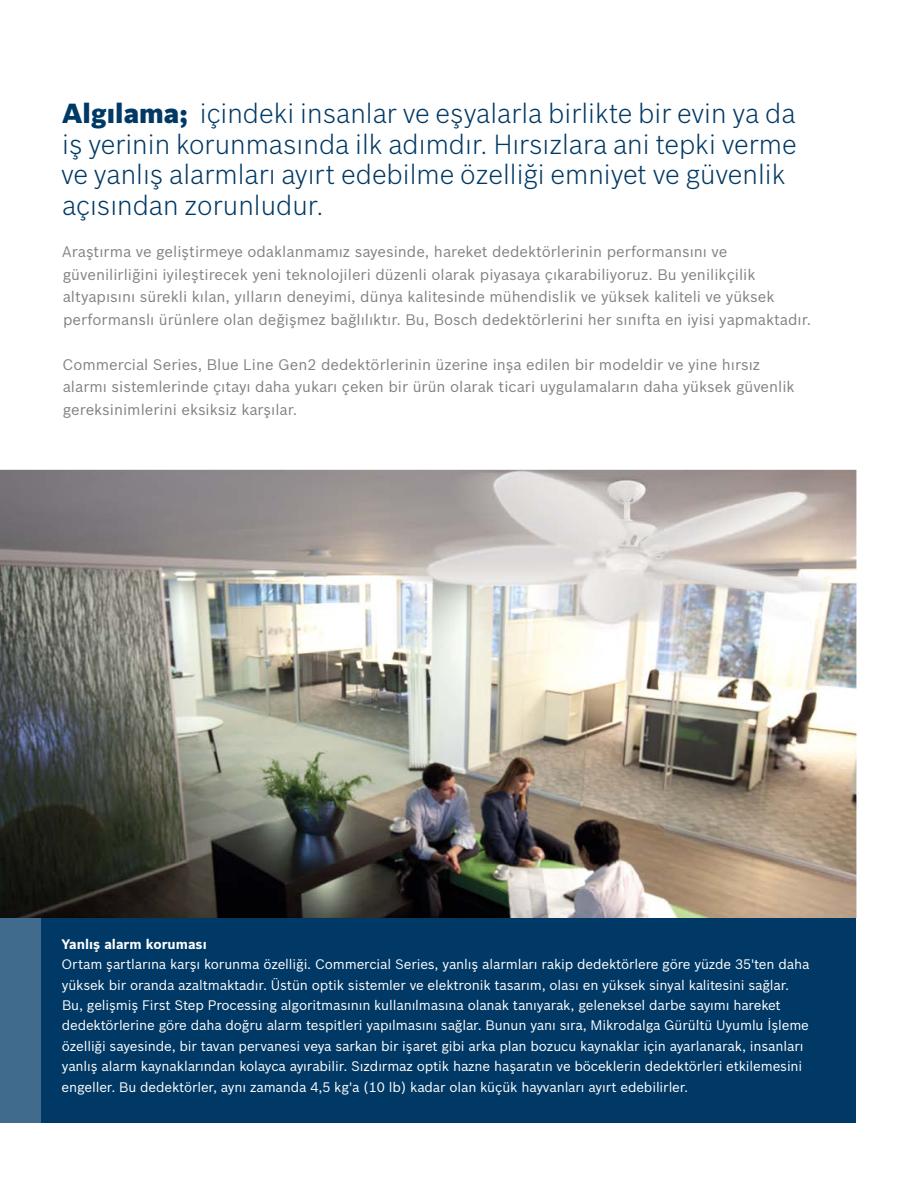
<style>
.page{position:relative;width:918px;height:1188px;background:#fff}
.page>*{position:absolute;margin:0;border:0;box-sizing:border-box;transform-origin:0 0}
.t1{font:300 27px/30.6px "Bosch Sans";color:#003965}
.t2{font:15px/22.5px "Bosch Sans";color:#818383}
.t3{font:13.5px/20.4px "Bosch Sans";letter-spacing:-.01em;color:#fff}
.t4{font:700 13.5px "Bosch Sans";color:#fff}
.s1{font-weight:900}
</style>
<div class="page">
<img style="left:0;top:470px;width:856px;height:448px">
<div style="left:40px;top:918px;width:816px;height:204px;background:#003965"></div>
<div style="left:0;top:918px;width:40px;height:204px;background:#406b8c"></div>
<h1 class="t1" style="left:61px;top:96px;width:737px"><span class="s1">Algılama;</span> içindeki insanlar ve eşyalarla birlikte bir evin ya da iş yerinin korunmasında ilk adımdır. Hırsızlara ani tepki verme ve yanlış alarmları ayırt edebilme özelliği emniyet ve güvenlik açısından zorunludur.</h1>
<p class="t2" style="left:62px;top:239px;width:751px">Araştırma ve geliştirmeye odaklanmamız sayesinde, hareket dedektörlerinin performansını ve güvenilirliğini iyileştirecek yeni teknolojileri düzenli olarak piyasaya çıkarabiliyoruz. Bu yenilikçilik altyapısını sürekli kılan, yılların deneyimi, dünya kalitesinde mühendislik ve yüksek kaliteli ve yüksek performanslı ürünlere olan değişmez bağlılıktır. Bu, Bosch dedektörlerini her sınıfta en iyisi yapmaktadır.</p>
<p class="t2" style="left:63px;top:352px;width:734px">Commercial Series, Blue Line Gen2 dedektörlerinin üzerine inşa edilen bir modeldir ve yine hırsız alarmı sistemlerinde çıtayı daha yukarı çeken bir ürün olarak ticari uygulamaların daha yüksek güvenlik gereksinimlerini eksiksiz karşılar.</p>
<p class="t4" style="left:62px;top:934px;width:147px">Yanlış alarm koruması</p>
<p class="t3" style="left:62px;top:953px;width:749px">Ortam şartlarına karşı korunma özelliği. Commercial Series, yanlış alarmları rakip dedektörlere göre yüzde 35'ten daha yüksek bir oranda azaltmaktadır. Üstün optik sistemler ve elektronik tasarım, olası en yüksek sinyal kalitesini sağlar.<br>Bu, gelişmiş First Step Processing algoritmasının kullanılmasına olanak tanıyarak, geleneksel darbe sayımı hareket dedektörlerine göre daha doğru alarm tespitleri yapılmasını sağlar. Bunun yanı sıra, Mikrodalga Gürültü Uyumlu İşleme özelliği sayesinde, bir tavan pervanesi veya sarkan bir işaret gibi arka plan bozucu kaynaklar için ayarlanarak, insanları yanlış alarm kaynaklarından kolayca ayırabilir. Sızdırmaz optik hazne haşaratın ve böceklerin dedektörleri etkilemesini engeller. Bu dedektörler, aynı zamanda 4,5 kg'a (10 lb) kadar olan küçük hayvanları ayırt edebilirler.</p>
</div>
